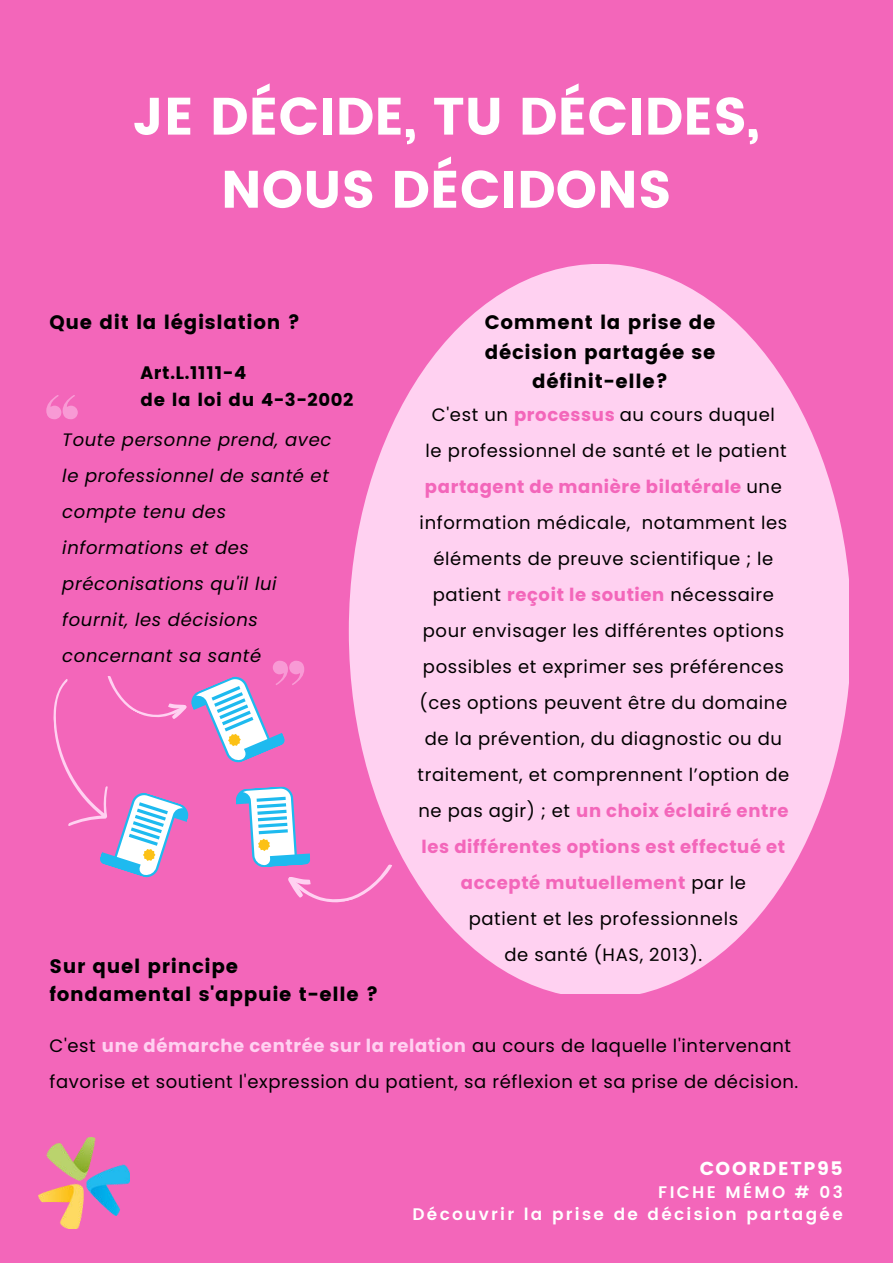
<style>
.page{position:relative;width:893px;height:1264px;background:#fff}
.page>*{position:absolute;margin:0;border:0;box-sizing:border-box;transform-origin:0 0}
.t1{font:52.5px/73.1px "Poppins";color:#fff;text-align:center}
.t2{font:19.5px/29.2px "Poppins";letter-spacing:.035em;color:#000;text-align:center}
.t3{font:18.75px "Poppins";letter-spacing:.09em;color:#fff}
.t4{font:18px/36px "Poppins";letter-spacing:.035em;color:#000;text-align:center}
.t5{font:italic 18px/36px "Poppins";letter-spacing:.035em;color:#000}
.t6{font:18px/27px "Poppins";letter-spacing:.035em;color:#000}
.t7{font:600 16.8px/22.5px "Poppins";letter-spacing:.135em;color:#fff;text-align:right}
.s1{font-weight:700;color:#f366ba}
.s2{font-weight:700;color:#ffd1f1}
</style>
<div class="page">
<div style="left:0;top:0;width:892px;height:1262px;background:#f366ba"></div>
<svg style="left:349px;top:264px;width:499px;height:729px;fill:#ffd1f1"></svg>
<img style="left:38px;top:1137px;width:91px;height:91px">
<svg style="left:47px;top:395px;width:31px;height:24px"></svg>
<svg style="left:53px;top:660px;width:339px;height:242px"></svg>
<h1 class="t1" style="left:133px;top:80px;width:628px">JE DÉCIDE, TU DÉCIDES,<br>NOUS DÉCIDONS</h1>
<p class="t2" style="left:49px;top:308px;width:252px">Que dit la législation ?</p>
<p class="t2" style="left:484px;top:308px;width:232px">Comment la prise de décision partagée se définit-elle?</p>
<p class="t6" style="left:140px;top:359px;width:214px">Art.L.1111-4<br>de la loi du 4-3-2002</p>
<p class="t4" style="left:417px;top:396px;width:373px">C'est un <span class="s1">processus</span> au cours duquel<br>le professionnel de santé et le patient <span class="s1">partagent de manière bilatérale</span> une information médicale, notamment les éléments de preuve scientifique ; le patient <span class="s1">reçoit le soutien</span> nécessaire pour envisager les différentes options possibles et exprimer ses préférences (ces options peuvent être du domaine de la prévention, du diagnostic ou du traitement, et comprennent l’option de ne pas agir) ; et <span class="s1">un choix éclairé entre les différentes options est effectué et accepté mutuellement</span> par le<br>patient et les professionnels<br>de santé (HAS, 2013).</p>
<p class="t5" style="left:62px;top:422px;width:270px">Toute personne prend, avec le professionnel de santé et compte tenu des informations et des préconisations qu'il lui fournit, les décisions concernant sa santé</p>
<p class="t2" style="left:49px;top:952px;width:330px;line-height:28px;text-align:left">Sur quel principe fondamental s'appuie t-elle ?</p>
<p class="t4" style="left:49px;top:1027px;width:750px;text-align:left">C'est <span class="s2">une démarche centrée sur la relation</span> au cours de laquelle l'intervenant favorise et soutient l'expression du patient, sa réflexion et sa prise de décision.</p>
<p class="t3" style="left:699px;top:1157px;width:145px">COORDETP95</p>
<p class="t7" style="left:412px;top:1181px;width:432px">FICHE MÉMO # 03<br>Découvrir la prise de décision partagée</p>
</div>
